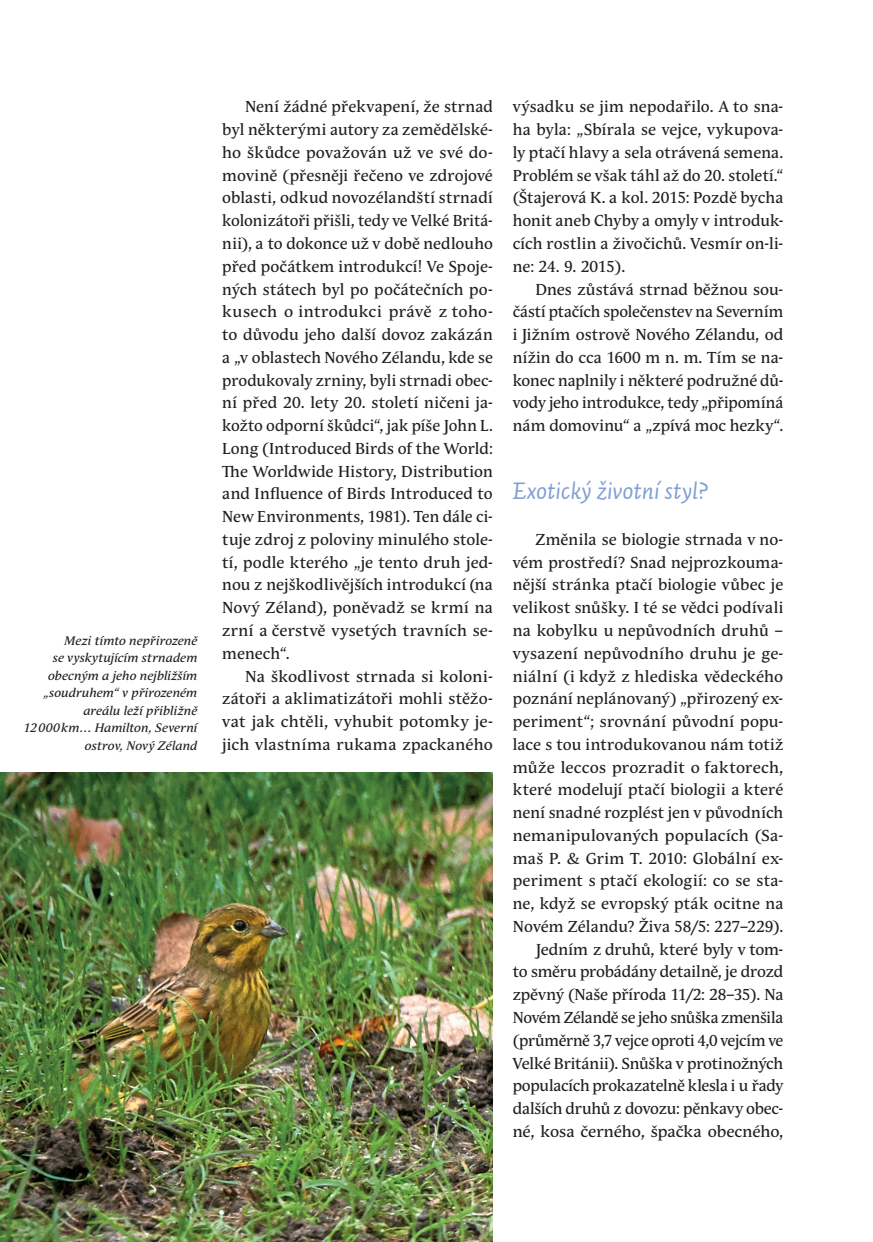
<style>
.page{position:relative;width:873px;height:1242px;background:#fff}
.page>*{position:absolute;margin:0;border:0;box-sizing:border-box;transform-origin:0 0}
.t1{font:24.5px "Auto 2 Italic LF";letter-spacing:-.005em;color:#819fd2}
.t2{font:15.75px/22.8px "Andulka Text Pro";letter-spacing:.01em;color:#231f20;text-align:justify}
.t3{font:italic 12.25px/17.5px "Andulka Text Pro";letter-spacing:.01em;color:#231f20;text-align:right}
.s1{font-style:normal}
</style>
<div class="page">
<img style="left:0;top:772px;width:492px;height:469px">
<p class="t3" style="left:24px;top:631px;width:175px">Mezi tímto nepřirozeně<br>se vyskytujícím strnadem obecným a jeho nejbližším „soudruhem“ v přirozeném areálu leží přibližně<br>12000km<span class="s1">…</span> Hamilton, Severní ostrov, Nový Zéland</p>
<p class="t2" style="left:222px;top:96px;width:272px;text-indent:23px">Není žádné překvapení, že strnad byl některými autory za zemědělské&shy;ho škůdce považován už ve své do&shy;movině (přesněji řečeno ve zdrojové oblasti, odkud novozélandští strnadí kolonizátoři přišli, tedy ve Velké Britá&shy;nii), a to dokonce už v době nedlouho před počátkem introdukcí! Ve Spoje&shy;ných státech byl po počátečních po&shy;kusech o introdukci právě z toho&shy;to důvodu jeho další dovoz zakázán a „v oblastech Nového Zélandu, kde se produkovaly zrniny, byli strnadi obec&shy;ní před 20. lety 20. století ničeni ja&shy;kožto odporní škůdci“, jak píše John L.<br>Long (Introduced Birds of the World:<br>The Worldwide History, Distribution and Influence of Birds Introduced to New Environments, 1981). Ten dále ci&shy;tuje zdroj z poloviny minulého stole&shy;tí, podle kterého „je tento druh jed&shy;nou z nejškodlivějších introdukcí (na Nový Zéland), poněvadž se krmí na zrní a čerstvě vysetých travních se&shy;menech“.</p>
<p class="t2" style="left:222px;top:664px;width:272px;text-indent:23px">Na škodlivost strnada si koloni&shy;zátoři a aklimatizátoři mohli stěžo&shy;vat jak chtěli, vyhubit potomky je&shy;jich vlastníma rukama zpackaného</p>
<p class="t2" style="left:512px;top:96px;width:272px">výsadku se jim nepodařilo. A to sna&shy;ha byla: „Sbírala se vejce, vykupova&shy;ly ptačí hlavy a sela otrávená semena.<br>Problém se však táhl až do 20. století.“ (Štajerová K. a kol. 2015: Pozdě bycha honit aneb Chyby a omyly v introduk&shy;cích rostlin a živočichů. Vesmír on-li&shy;ne: 24. 9. 2015).</p>
<p class="t2" style="left:512px;top:278px;width:272px;text-indent:23px">Dnes zůstává strnad běžnou sou&shy;částí ptačích společenstev na Severním i Jižním ostrově Nového Zélandu, od nížin do cca 1600 m n. m. Tím se na&shy;konec naplnily i některé podružné dů&shy;vody jeho introdukce, tedy „připomíná nám domovinu“ a „zpívá moc hezky“.</p>
<h1 class="t1" style="left:512px;top:475px;width:197px">Exotický životní styl?</h1>
<p class="t2" style="left:512px;top:528px;width:272px;text-align:right">Změnila se biologie strnada v no&shy;vém prostředí? Snad nejprozkouma&shy;nější stránka ptačí biologie vůbec je velikost snůšky. I té se vědci podívali na kobylku u nepůvodních druhů – vysazení nepůvodního druhu je ge&shy;niální (i když z hlediska vědeckého poznání neplánovaný) „přirozený ex&shy;periment“; srovnání původní popu&shy;lace s tou introdukovanou nám totiž může leccos prozradit o faktorech, které modelují ptačí biologii a které není snadné rozplést jen v původních nemanipulovaných populacích (Sa&shy;maš P. &amp; Grim T. 2010: Globální ex&shy;periment s ptačí ekologií: co se sta&shy;ne, když se evropský pták ocitne na Novém Zélandu? Živa 58/5: 227–229).<br>Jedním z druhů, které byly v tom-<br>to směru probádány detailně, je drozd zpěvný (Naše příroda 11/2: 28–35). Na Novém Zélandě se jeho snůška zmenšila (průměrně 3,7 vejce oproti 4,0 vejcím ve Velké Británii). Snůška v protinožných populacích prokazatelně klesla i u řady dalších druhů z dovozu: pěnkavy obec&shy;né, kosa černého, špačka obecného,</p>
</div>
